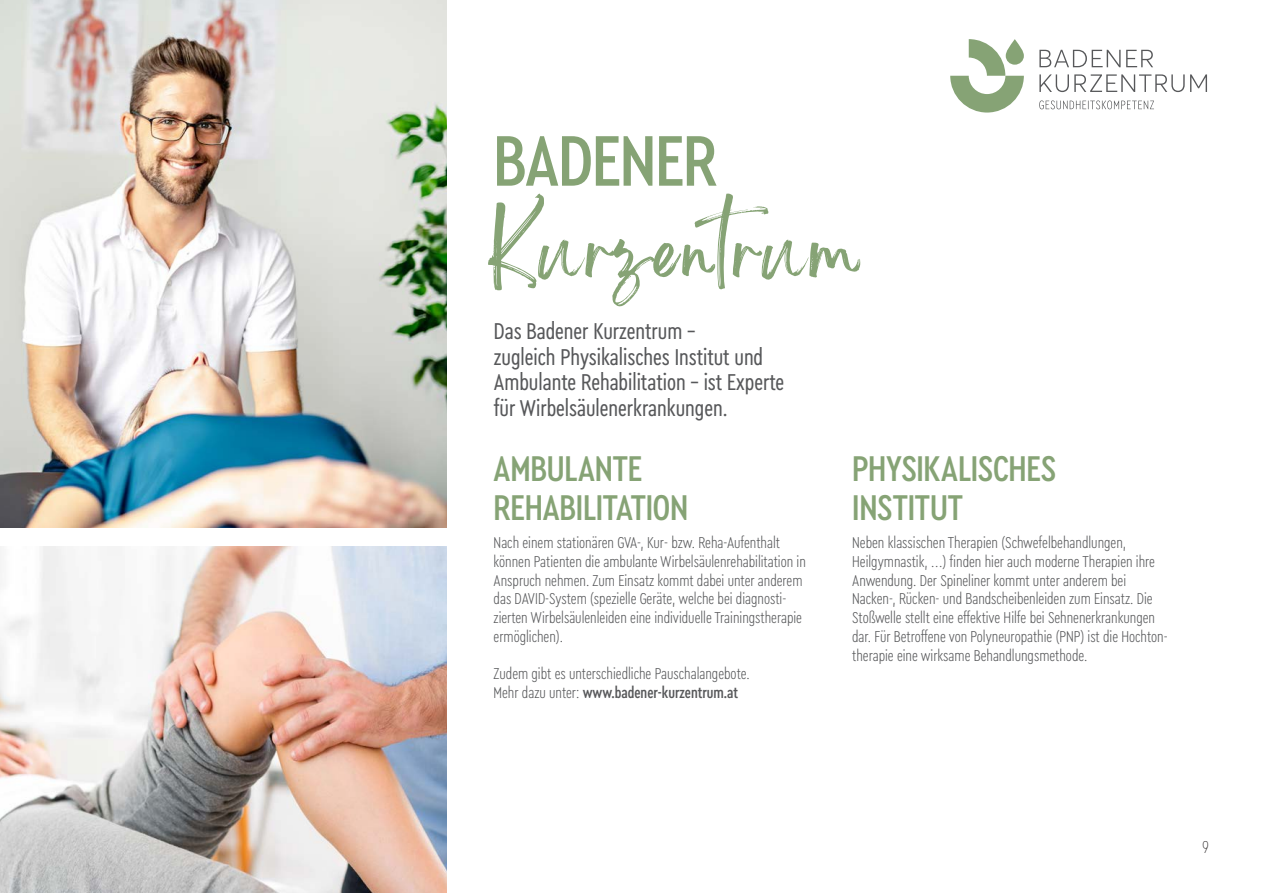
<style>
.page{position:relative;width:1263px;height:893px;background:#fff}
.page>*{position:absolute;margin:0;border:0;box-sizing:border-box;transform-origin:0 0}
.Headline_2_orange{font:500 75px "Cera Condensed Pro";letter-spacing:-.015em;color:#86a375}
.Headline_2_orange_Brightwall{font:63px "Brightwall";letter-spacing:.055em;color:#86a375}
.Headline_3_orange{font:500 37.5px "Cera Condensed Pro";letter-spacing:-.005em;color:#86a375}
.Subline{font:24px/25.5px "Cera Condensed Pro";color:#57585a}
.t1{font:100 18px "Cera Condensed Pro";color:#231f20}
.Fließtext{font:300 16.5px/18.8px "Cera Condensed Pro";color:#57585a}
.Fließtext-2{font:500 16.5px "Cera Condensed Pro";color:#57585a}
.s1{font-weight:300}
</style>
<div class="page">
<img style="left:0;top:0;width:446px;height:527px">
<img style="left:0;top:546px;width:446px;height:347px">
<svg style="left:1039px;top:100px;width:115px;height:9px"></svg>
<svg style="left:1039px;top:74px;width:168px;height:18px"></svg>
<svg style="left:1039px;top:50px;width:114px;height:17px"></svg>
<svg style="left:950px;top:39px;width:74px;height:74px"></svg>
<p class="Headline_2_orange" style="left:493px;top:111px;width:226px">BADENER</p>
<p class="Headline_2_orange_Brightwall" style="left:488px;top:229px;width:372px">Kurzentrum</p>
<p class="Subline" style="left:494px;top:317px;width:292px">Das Badener Kurzentrum –<br>zugleich Physikalisches Institut und<br>Ambulante Rehabilitation – ist Experte</p>
<p class="Subline" style="left:494px;top:394px;width:235px">für Wirbelsäulenerkrankungen.</p>
<p class="Headline_3_orange" style="left:494px;top:443px;width:150px">AMBULANTE</p>
<p class="Headline_3_orange" style="left:494px;top:482px;width:196px">REHABILITATION</p>
<p class="Fließtext" style="left:494px;top:533px;width:314px">Nach einem stationären GVA-, Kur- bzw. Reha-Aufenthalt können Patienten die ambulante Wirbelsäulenrehabilitation in Anspruch nehmen. Zum Einsatz kommt dabei unter anderem das DAVID-System (spezielle Geräte, welche bei diagnosti&shy;zierten Wirbelsäulenleiden eine individuelle Trainingstherapie ermöglichen).</p>
<p class="Fließtext" style="left:494px;top:664px;width:258px">Zudem gibt es unterschiedliche Pauschalangebote.</p>
<p class="Fließtext-2" style="left:494px;top:682px;width:246px"><span class="s1">Mehr dazu unter:</span> www.badener-kurzentrum.at</p>
<p class="Headline_3_orange" style="left:852px;top:443px;width:206px">PHYSIKALISCHES</p>
<p class="Headline_3_orange" style="left:852px;top:482px;width:112px">INSTITUT</p>
<p class="Fließtext" style="left:852px;top:533px;width:317px">Neben klassischen Therapien (Schwefelbehandlungen, Heilgymnastik, …) finden hier auch moderne Therapien ihre Anwendung. Der Spineliner kommt unter anderem bei Nacken-, Rücken- und Bandscheibenleiden zum Einsatz. Die Stoßwelle stellt eine effektive Hilfe bei Sehnenerkrankungen dar. Für Betroffene von Polyneuropathie (PNP) ist die Hochton&shy;therapie eine wirksame Behandlungsmethode.</p>
<p class="t1" style="left:1202px;top:835px;width:8px">9</p>
</div>
